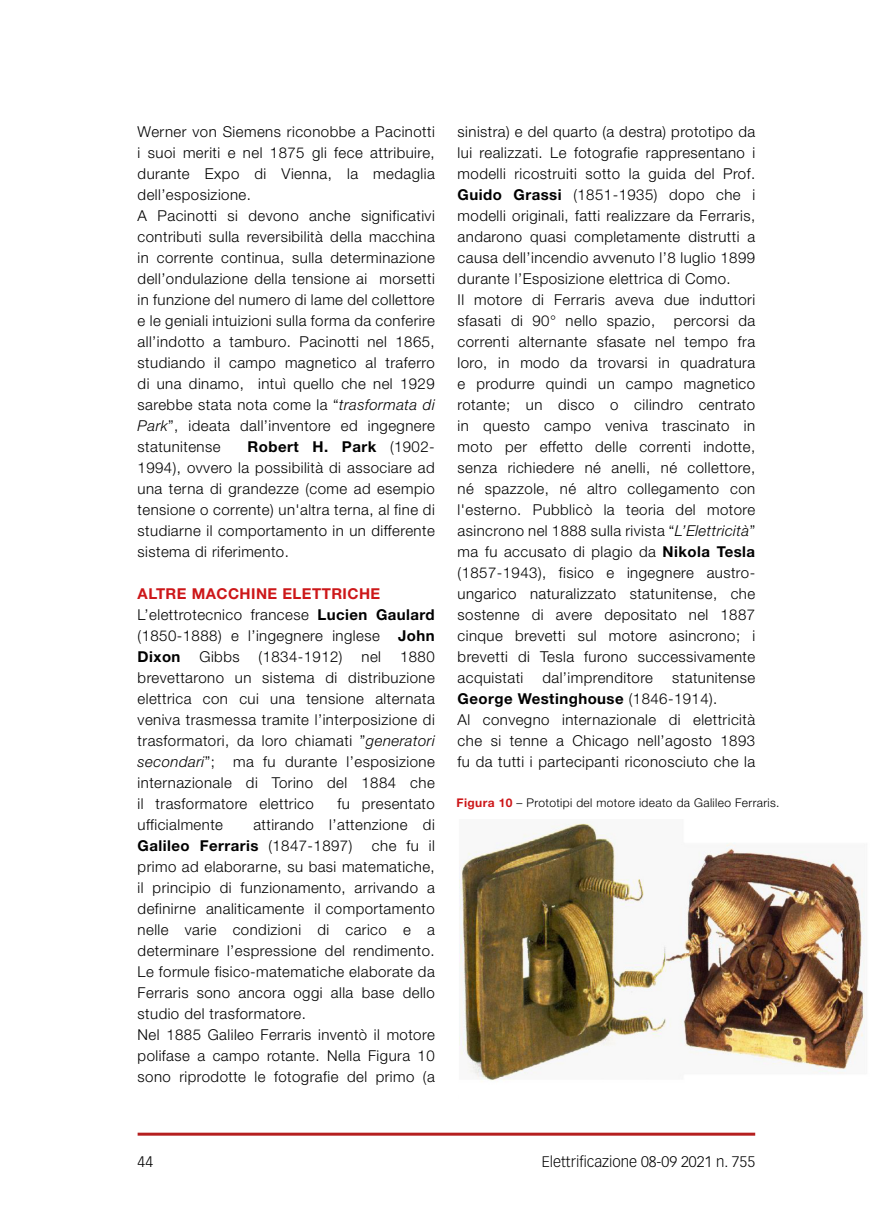
<style>
.page{position:relative;width:893px;height:1212px;background:#fff}
.page>*{position:absolute;margin:0;border:0;box-sizing:border-box;transform-origin:0 0}
.t1{font:300 15px/21px "Helvetica Neue LT Std";letter-spacing:.03em;color:#000}
.t2{font:300 15px "Vectora LT Std";color:#000}
.t3{font:300 12px "Helvetica Neue LT Std";letter-spacing:.03em;color:#000}
.s1{font-style:italic}
.s2{font-weight:700}
.s3{font-weight:700;color:#cd1719}
</style>
<div class="page">
<hr style="left:138px;top:1133px;width:617px;height:3px;background:#b51f1f">
<img style="left:459px;top:823px;width:406px;height:258px">
<p class="t1" style="left:138px;top:121px;width:299px">Werner von Siemens riconobbe a Pacinotti i suoi meriti e nel 1875 gli fece attribuire, durante Expo di Vienna, la medaglia dell’esposizione.<br>A Pacinotti si devono anche significativi contributi sulla reversibilità della macchina in corrente continua, sulla determinazione dell’ondulazione della tensione ai morsetti in funzione del numero di lame del collettore e le geniali intuizioni sulla forma da conferire all’indotto a tamburo. Pacinotti nel 1865, studiando il campo magnetico al traferro di una dinamo, intuì quello che nel 1929 sarebbe stata nota come la “<span class="s1">trasformata di Park</span>”, ideata dall’inventore ed ingegnere statunitense</p>
<p class="t1" style="left:138px;top:436px;width:299px;text-align:justify;text-indent:110px"><span class="s2">Robert H. Park</span> (1902- 1994), ovvero la possibilità di associare ad una terna di grandezze (come ad esempio tensione o corrente) un'altra terna, al fine di studiarne il comportamento in un differente sistema di riferimento.</p>
<p class="t1" style="left:138px;top:583px;width:299px"><span class="s3">ALTRE MACCHINE ELETTRICHE<br></span>L’elettrotecnico francese <span class="s2">Lucien Gaulard </span>(1850-1888) e l’ingegnere inglese <span class="s2">John<br>Dixon</span></p>
<p class="t1" style="left:199px;top:646px;width:42px">Gibbs</p>
<p class="t1" style="left:259px;top:646px;width:86px">(1834-1912)</p>
<p class="t1" style="left:362px;top:646px;width:21px">nel</p>
<p class="t1" style="left:138px;top:646px;width:299px;text-align:justify;text-indent:262px">1880 brevettarono un sistema di distribuzione elettrica con cui una tensione alternata veniva trasmessa tramite l’interposizione di trasformatori, da loro chiamati ”<span class="s1">generatori secondari</span>”; ma fu durante l’esposizione internazionale di Torino del 1884 che il trasformatore elettrico</p>
<p class="t1" style="left:337px;top:793px;width:99px">fu presentato</p>
<p class="t1" style="left:138px;top:814px;width:299px;text-indent:116px">attirando l’attenzione di<br><span class="s2">Galileo Ferraris</span> (1847-1897)</p>
<p class="t1" style="left:138px;top:814px;width:87px">ufficialmente</p>
<p class="t1" style="left:138px;top:835px;width:299px;text-indent:234px">che fu il primo ad elaborarne, su basi matematiche, il principio di funzionamento, arrivando a definirne analiticamente il comportamento nelle varie condizioni di carico e a determinare l’espressione del rendimento.<br>Le formule fisico-matematiche elaborate da Ferraris sono ancora oggi alla base dello studio del trasformatore.<br>Nel 1885 Galileo Ferraris inventò il motore polifase a campo rotante. Nella Figura 10 sono riprodotte le fotografie del primo (a</p>
<p class="t1" style="left:458px;top:121px;width:299px">sinistra) e del quarto (a destra) prototipo da lui realizzati. Le fotografie rappresentano i modelli ricostruiti sotto la guida del Prof.<br><span class="s2">Guido Grassi</span> (1851-1935) dopo che i modelli originali, fatti realizzare da Ferraris, andarono quasi completamente distrutti a causa dell’incendio avvenuto l’8 luglio 1899 durante l’Esposizione elettrica di Como.<br>Il motore di Ferraris aveva due induttori sfasati di 90° nello spazio, percorsi da correnti alternante sfasate nel tempo fra loro, in modo da trovarsi in quadratura e produrre quindi un campo magnetico rotante; un disco o cilindro centrato in questo campo veniva trascinato in moto per effetto delle correnti indotte, senza richiedere né anelli, né collettore, né spazzole, né altro collegamento con l'esterno. Pubblicò la teoria del motore asincrono nel 1888 sulla rivista “<span class="s1">L’Elettricità</span>” ma fu accusato di plagio da <span class="s2">Nikola Tesla </span>(1857-1943), fisico e ingegnere austro&shy;ungarico naturalizzato statunitense, che sostenne di avere depositato nel 1887 cinque brevetti sul motore asincrono; i brevetti di Tesla furono successivamente acquistati</p>
<p class="t1" style="left:458px;top:667px;width:299px;text-indent:215px">statunitense <span class="s2">George Westinghouse</span> (1846-1914).<br>Al convegno internazionale di elettricità che si tenne a Chicago nell’agosto 1893 fu da tutti i partecipanti riconosciuto che la</p>
<p class="t3" style="left:457px;top:795px;width:324px"><span class="s3">Figura 10</span> – Prototipi del motore ideato da Galileo Ferraris.</p>
<p class="t1" style="left:542px;top:667px;width:112px">dal’imprenditore</p>
<p class="t2" style="left:138px;top:1153px;width:17px">44</p>
<p class="t2" style="left:542px;top:1153px;width:215px">Elettrificazione 08-09 2021 n. 755</p>
</div>
